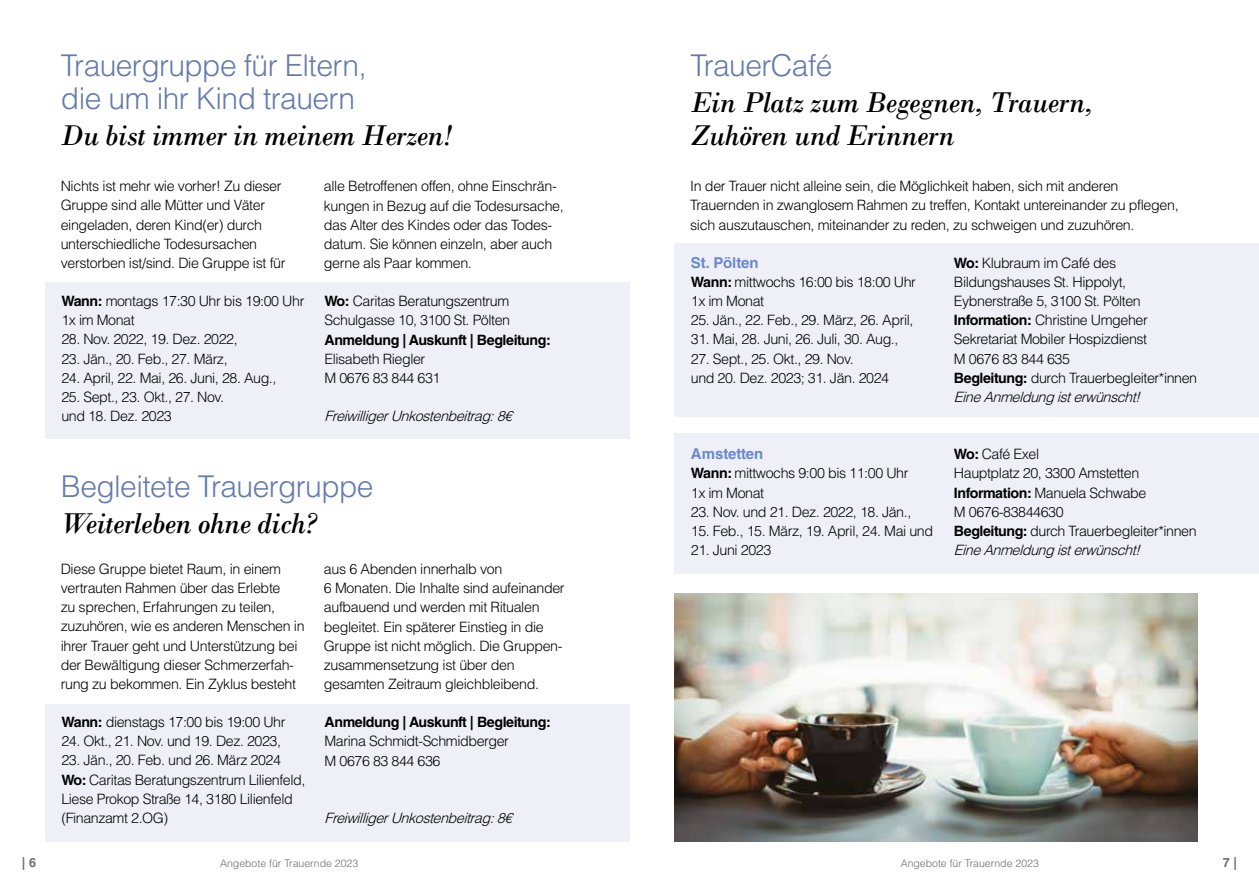
<style>
.page{position:relative;width:1259px;height:893px;background:#fff}
.page>*{position:absolute;margin:0;border:0;box-sizing:border-box;transform-origin:0 0}
.t1{font:italic 30px/33px "Bodoni";letter-spacing:-.02em;color:#000}
.t2{font:300 30px/33px "Helvetica LT Std";letter-spacing:-.02em;color:#647bac}
.t3{font:700 15px "Helvetica LT Std";color:#6889d0}
.t4{font:300 14.25px/19.2px "Helvetica LT Std";letter-spacing:-.025em;color:#010202}
.t5{font:700 14.25px "Helvetica LT Std";letter-spacing:-.03em;color:#010202}
.t6{font:italic 300 14.25px "Helvetica LT Std";color:#010202}
.t7{font:700 12.75px "Helvetica LT Std";color:#706f6f}
.t8{font:300 10.5px "Helvetica LT Std";color:#706f6f}
.s1{font-weight:700}
.s2{font-style:italic}
</style>
<div class="page">
<div style="left:45px;top:704px;width:584px;height:138px;background:#eff0f7"></div>
<div style="left:45px;top:282px;width:584px;height:157px;background:#eff0f7"></div>
<img style="left:674px;top:593px;width:524px;height:249px">
<div style="left:674px;top:243px;width:585px;height:174px;background:#eff0f7"></div>
<div style="left:674px;top:434px;width:585px;height:140px;background:#eff0f7"></div>
<h1 class="t2" style="left:61px;top:49px;width:307px">Trauergruppe für Eltern, die um ihr Kind trauern</h1>
<h1 class="t1" style="left:61px;top:119px;width:393px">Du bist immer in meinem Herzen!</h1>
<p class="t4" style="left:61px;top:177px;width:226px">Nichts ist mehr wie vorher! Zu dieser Gruppe sind alle Mütter und Väter eingeladen, deren Kind(er) durch unterschiedliche Todesursachen verstorben ist/sind. Die Gruppe ist für</p>
<p class="t4" style="left:324px;top:177px;width:241px">alle Betroffenen offen, ohne Einschrän&shy;kungen in Bezug auf die Todesursache, das Alter des Kindes oder das Todes&shy;datum. Sie können einzeln, aber auch gerne als Paar kommen.</p>
<p class="t4" style="left:61px;top:291px;width:244px"><span class="s1">Wann:</span> montags 17:30 Uhr bis 19:00 Uhr<br>1x im Monat</p>
<p class="t4" style="left:61px;top:330px;width:178px">28. Nov. 2022, 19. Dez. 2022,</p>
<p class="t4" style="left:61px;top:349px;width:168px">23. Jän., 20. Feb., 27. März,</p>
<p class="t4" style="left:61px;top:368px;width:217px">24. April, 22. Mai, 26. Juni, 28. Aug.,</p>
<p class="t4" style="left:61px;top:387px;width:164px">25. Sept., 23. Okt., 27. Nov. und 18. Dez. 2023</p>
<p class="t4" style="left:324px;top:291px;width:187px"><span class="s1">Wo:</span> Caritas Beratungszentrum<br>Schulgasse 10, 3100 St. Pölten</p>
<p class="t5" style="left:324px;top:331px;width:228px">Anmeldung | Auskunft | Begleitung:</p>
<p class="t4" style="left:324px;top:349px;width:117px">Elisabeth Riegler<br>M 0676 83 844 631</p>
<p class="t6" style="left:324px;top:407px;width:194px">FreiwilligerUnkostenbeitrag:8€</p>
<h1 class="t2" style="left:61px;top:470px;width:314px">Begleitete Trauergruppe</h1>
<h1 class="t1" style="left:61px;top:507px;width:257px">Weiterleben ohne dich?</h1>
<p class="t4" style="left:61px;top:559px;width:245px">Diese Gruppe bietet Raum, in einem vertrauten Rahmen über das Erlebte<br>zu sprechen, Erfahrungen zu teilen, zuzuhören, wie es anderen Menschen in ihrer Trauer geht und Unterstützung bei der Bewältigung dieser Schmerzerfah&shy;rung zu bekommen. Ein Zyklus besteht</p>
<p class="t4" style="left:324px;top:559px;width:242px">aus 6 Abenden innerhalb von<br>6 Monaten. Die Inhalte sind aufeinander aufbauend und werden mit Ritualen begleitet. Ein späterer Einstieg in die Gruppe ist nicht möglich. Die Gruppen&shy;zusammensetzung ist über den gesamten Zeitraum gleichbleibend.</p>
<p class="t4" style="left:61px;top:712px;width:226px"><span class="s1">Wann:</span> dienstags 17:00 bis 19:00 Uhr</p>
<p class="t4" style="left:61px;top:731px;width:221px">24. Okt., 21. Nov. und 19. Dez. 2023,</p>
<p class="t4" style="left:61px;top:751px;width:245px">23. Jän., 20. Feb. und 26. März 2024<br><span class="s1">Wo:</span> Caritas Beratungszentrum Lilienfeld, Liese Prokop Straße 14, 3180 Lilienfeld (Finanzamt 2.OG)</p>
<p class="t5" style="left:324px;top:713px;width:228px">Anmeldung | Auskunft | Begleitung:</p>
<p class="t4" style="left:324px;top:731px;width:186px">Marina Schmidt-Schmidberger<br>M 0676 83 844 636</p>
<p class="t6" style="left:324px;top:809px;width:194px">FreiwilligerUnkostenbeitrag:8€</p>
<h1 class="t2" style="left:690px;top:49px;width:143px">TrauerCafé</h1>
<h1 class="t1" style="left:690px;top:86px;width:404px">Ein Platz zum Begegnen, Trauern,<br>Zuhören und Erinnern</h1>
<p class="t4" style="left:690px;top:177px;width:490px">In der Trauer nicht alleine sein, die Möglichkeit haben, sich mit anderen<br>Trauernden in zwanglosem Rahmen zu treffen, Kontakt untereinander zu pflegen, sich auszutauschen, miteinander zu reden, zu schweigen und zuzuhören.</p>
<p class="t3" style="left:691px;top:253px;width:69px">St. Pölten</p>
<p class="t4" style="left:691px;top:272px;width:227px"><span class="s1">Wann:</span> mittwochs 16:00 bis 18:00 Uhr<br>1x im Monat</p>
<p class="t4" style="left:691px;top:310px;width:224px">25. Jän., 22. Feb., 29. März, 26. April,</p>
<p class="t4" style="left:691px;top:330px;width:209px">31. Mai, 28. Juni, 26. Juli, 30. Aug.,</p>
<p class="t4" style="left:691px;top:349px;width:200px">27. Sept., 25. Okt., 29. Nov.<br>und 20. Dez. 2023; 31. Jän. 2024</p>
<p class="t4" style="left:954px;top:253px;width:245px"><span class="s1">Wo:</span> Klubraum im Café des<br>Bildungshauses St. Hippolyt,<br>Eybnerstraße 5, 3100 St. Pölten<br><span class="s1">Information:</span> Christine Umgeher<br>Sekretariat Mobiler Hospizdienst<br>M 0676 83 844 635<br><span class="s1">Begleitung:</span> durch Trauerbegleiter*innen<br><span class="s2">EineAnmeldungisterwünscht!</span></p>
<p class="t3" style="left:691px;top:445px;width:74px">Amstetten</p>
<p class="t4" style="left:691px;top:464px;width:219px"><span class="s1">Wann:</span> mittwochs 9:00 bis 11:00 Uhr<br>1x im Monat</p>
<p class="t4" style="left:691px;top:502px;width:222px">23. Nov. und 21. Dez. 2022, 18. Jän.,</p>
<p class="t4" style="left:691px;top:521px;width:244px">15. Feb., 15. März, 19. April, 24. Mai und</p>
<p class="t4" style="left:691px;top:540px;width:82px">21. Juni 2023</p>
<p class="t4" style="left:954px;top:444px;width:244px"><span class="s1">Wo:</span> Café Exel<br>Hauptplatz 20, 3300 Amstetten<br><span class="s1">Information:</span> Manuela Schwabe<br>M 0676-83844630<br><span class="s1">Begleitung:</span> durch Trauerbegleiter*innen<br><span class="s2">EineAnmeldungisterwünscht!</span></p>
<p class="t7" style="left:22px;top:855px;width:16px">| 6</p>
<p class="t8" style="left:220px;top:856px;width:140px">Angebote für Trauernde 2023</p>
<p class="t8" style="left:900px;top:856px;width:140px">Angebote für Trauernde 2023</p>
<p class="t7" style="left:1222px;top:855px;width:16px">7 |</p>
</div>
